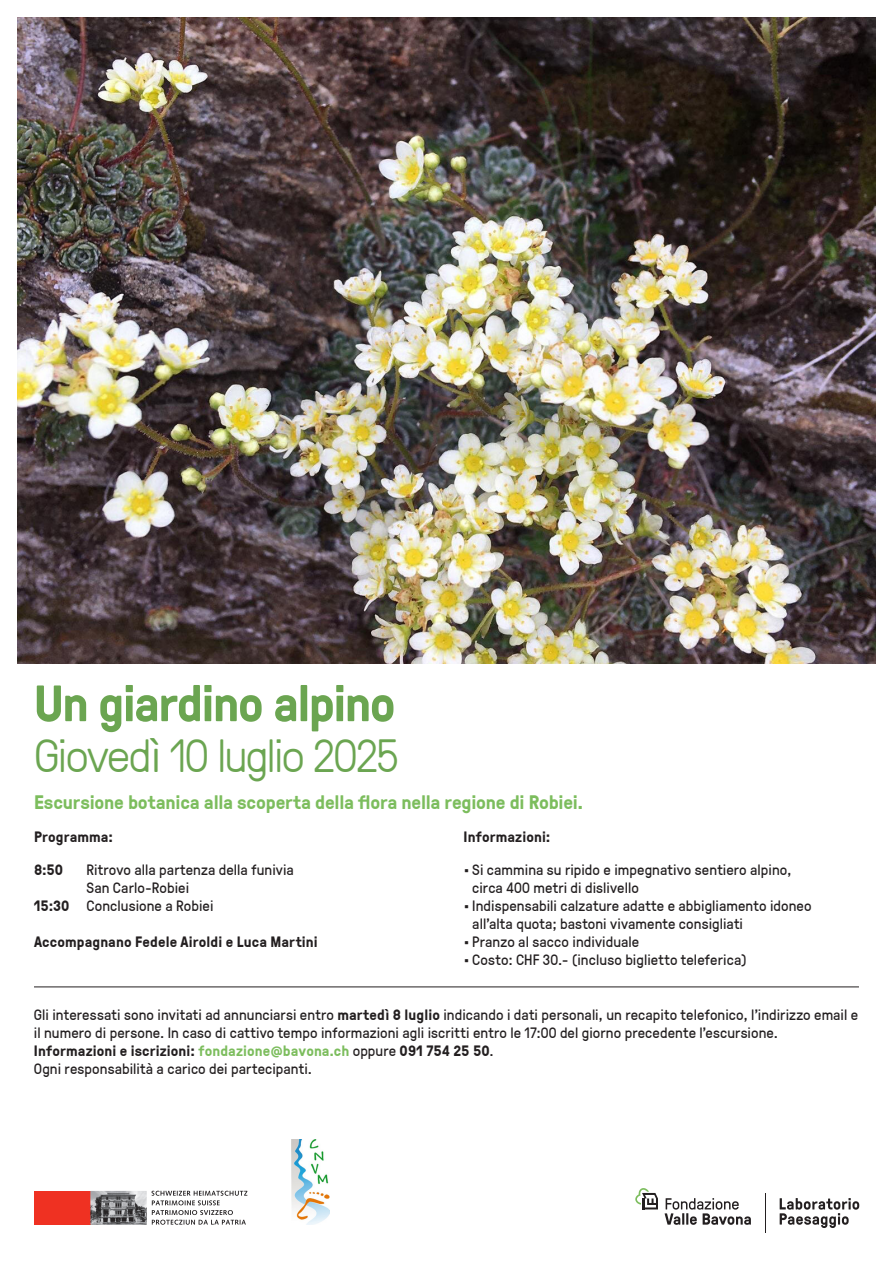
<style>
.page{position:relative;width:893px;height:1263px;background:#fff}
.page>*{position:absolute;margin:0;border:0;box-sizing:border-box;transform-origin:0 0}
.Titolo_Evento{font:700 51px "GT Pressura";letter-spacing:-.035em;color:#6ba551}
.Slogan_Evento{font:300 46.5px "GT Pressura";letter-spacing:-.03em;color:#6ba551}
.t1{font:700 19.5px "GT Pressura";letter-spacing:-.01em;color:#7cbd5d}
.Body{font:15px/18px "GT Pressura";letter-spacing:.01em;color:#231f20}
.Body-2{font:700 15px "GT Pressura";letter-spacing:.01em;color:#231f20}
.s1{font-weight:700}
.s2{font-weight:700;color:#7cbd5d}
</style>
<div class="page">
<img style="left:17px;top:17px;width:859px;height:646px">
<hr style="left:34px;top:986px;width:825px;height:1px;background:#231f20">
<svg style="left:635px;top:1188px;width:23px;height:21px"></svg>
<svg style="left:780px;top:1198px;width:79px;height:30px"></svg>
<hr style="left:765px;top:1193px;width:1px;height:40px;background:#231f20">
<svg style="left:665px;top:1198px;width:86px;height:27px"></svg>
<div style="left:34px;top:1191px;width:56px;height:34px;background:#ef3122"></div>
<img style="left:90px;top:1191px;width:57px;height:34px">
<svg style="left:152px;top:1191px;width:95px;height:34px"></svg>
<img style="left:292px;top:1140px;width:38px;height:85px">
<p class="Titolo_Evento" style="left:34px;top:666px;width:363px">Un giardino alpino</p>
<p class="Slogan_Evento" style="left:34px;top:722px;width:367px">Giovedì 10 luglio 2025</p>
<p class="t1" style="left:34px;top:788px;width:550px">Escursione botanica alla scoperta della flora nella regione di Robiei.</p>
<p class="Body-2" style="left:34px;top:826px;width:81px">Programma:</p>
<p class="Body-2" style="left:463px;top:826px;width:88px">Informazioni:</p>
<p class="Body-2" style="left:34px;top:859px;width:31px">8:50</p>
<p class="Body" style="left:87px;top:860px;width:209px">Ritrovo alla partenza della funivia<br>San Carlo-Robiei</p>
<p class="Body" style="left:34px;top:896px;width:181px"><span class="s1">15:30</span> Conclusione a Robiei</p>
<p class="Body-2" style="left:34px;top:931px;width:285px">Accompagnano Fedele Airoldi e Luca Martini</p>
<p class="Body" style="left:472px;top:860px;width:321px;text-indent:-9px">• Si cammina su ripido e impegnativo sentiero alpino, circa 400 metri di dislivello</p>
<p class="Body" style="left:472px;top:896px;width:341px;text-indent:-9px">• Indispensabili calzature adatte e abbigliamento idoneo all’alta quota; bastoni vivamente consigliati</p>
<p class="Body" style="left:464px;top:932px;width:177px">• Pranzo al sacco individuale</p>
<p class="Body" style="left:464px;top:950px;width:284px">• Costo: CHF 30.- (incluso biglietto teleferica)</p>
<p class="Body" style="left:34px;top:1005px;width:826px">Gli interessati sono invitati ad annunciarsi entro <span class="s1">martedì 8 luglio</span> indicando i dati personali, un recapito telefonico, l’indirizzo email e il numero di persone. In caso di cattivo tempo informazioni agli iscritti entro le 17:00 del giorno precedente l’escursione.<br><span class="s1">Informazioni e iscrizioni:</span> <span class="s2">fondazione@bavona.ch</span> oppure <span class="s1">091 754 25 50</span>.</p>
<p class="Body" style="left:34px;top:1059px;width:280px">Ogni responsabilità a carico dei partecipanti.</p>
</div>
